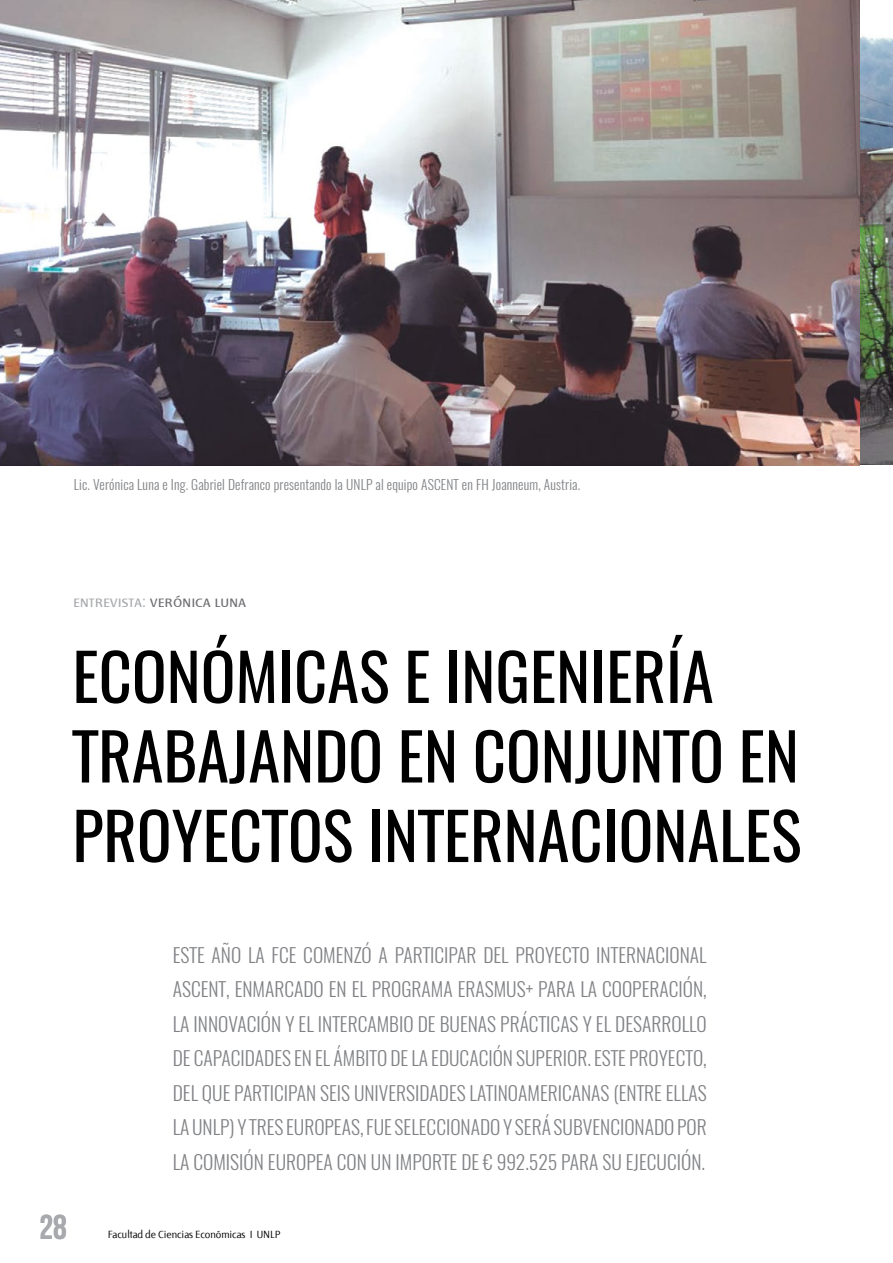
<style>
.page{position:relative;width:893px;height:1263px;background:#fff}
.page>*{position:absolute;margin:0;border:0;box-sizing:border-box;transform-origin:0 0}
.t1{font:64.5px/79.5px "Oswald";color:#000}
.t2{font:34.5px "Bebas Neue";color:#a7a9ac}
.t3{font:300 19.5px/34.5px "Oswald";color:#808285;text-align:justify}
.t4{font:18px "Fontana Versalita";color:#6d6e71}
.t5{font:300 13.5px "Oswald";letter-spacing:.01em;color:#808285}
.t6{font:11.25px "Fontana Texto Kern";color:#000}
.s1{color:#a7a9ac}
</style>
<div class="page">
<img style="left:860px;top:36px;width:33px;height:429px">
<img style="left:0;top:0;width:860px;height:465px">
<p class="t5" style="left:74px;top:472px;width:280px">LIC. VERÓNICA LUNA E ING. GABRIEL DEFRANCO PRESENTANDO LA UNLP</p>
<p class="t5" style="left:376px;top:472px;width:206px">AL EQUIPO ASCENT EN FH JOANNEUM, AUSTRIA.</p>
<p class="t4" style="left:73px;top:592px;width:175px"><span class="s1">entrevista:</span> verónica luna</p>
<h1 class="t1" style="left:72px;top:631px;width:731px">ECONÓMICAS E INGENIERÍA<br>TRABAJANDO EN CONJUNTO EN<br>PROYECTOS INTERNACIONALES</h1>
<h2 class="t2" style="left:40px;top:1208px;width:29px">28</h2>
<p class="t3" style="left:173px;top:935px;width:535px">ESTE AÑO LA FCE COMENZÓ A PARTICIPAR DEL PROYECTO INTERNACIONAL ASCENT, ENMARCADO EN EL PROGRAMA ERASMUS+ PARA LA COOPERACIÓN, LA INNOVACIÓN Y EL INTERCAMBIO DE BUENAS PRÁCTICAS Y EL DESARROLLO DE CAPACIDADES EN EL ÁMBITO DE LA EDUCACIÓN SUPERIOR. ESTE PROYECTO, DEL QUE PARTICIPAN SEIS UNIVERSIDADES LATINOAMERICANAS (ENTRE ELLAS LA UNLP</p>
<p class="t3" style="left:173px;top:1108px;width:535px;text-align:right">) Y TRES EUROPEAS, FUE SELECCIONADO Y SERÁ SUBVENCIONADO POR<br>LA COMISIÓN EUROPEA CON UN IMPORTE DE € 992.525 PARA SU EJECUCIÓN.</p>
<p class="t6" style="left:108px;top:1228px;width:174px">Facultad de Ciencias Económicas I UNLP</p>
</div>
